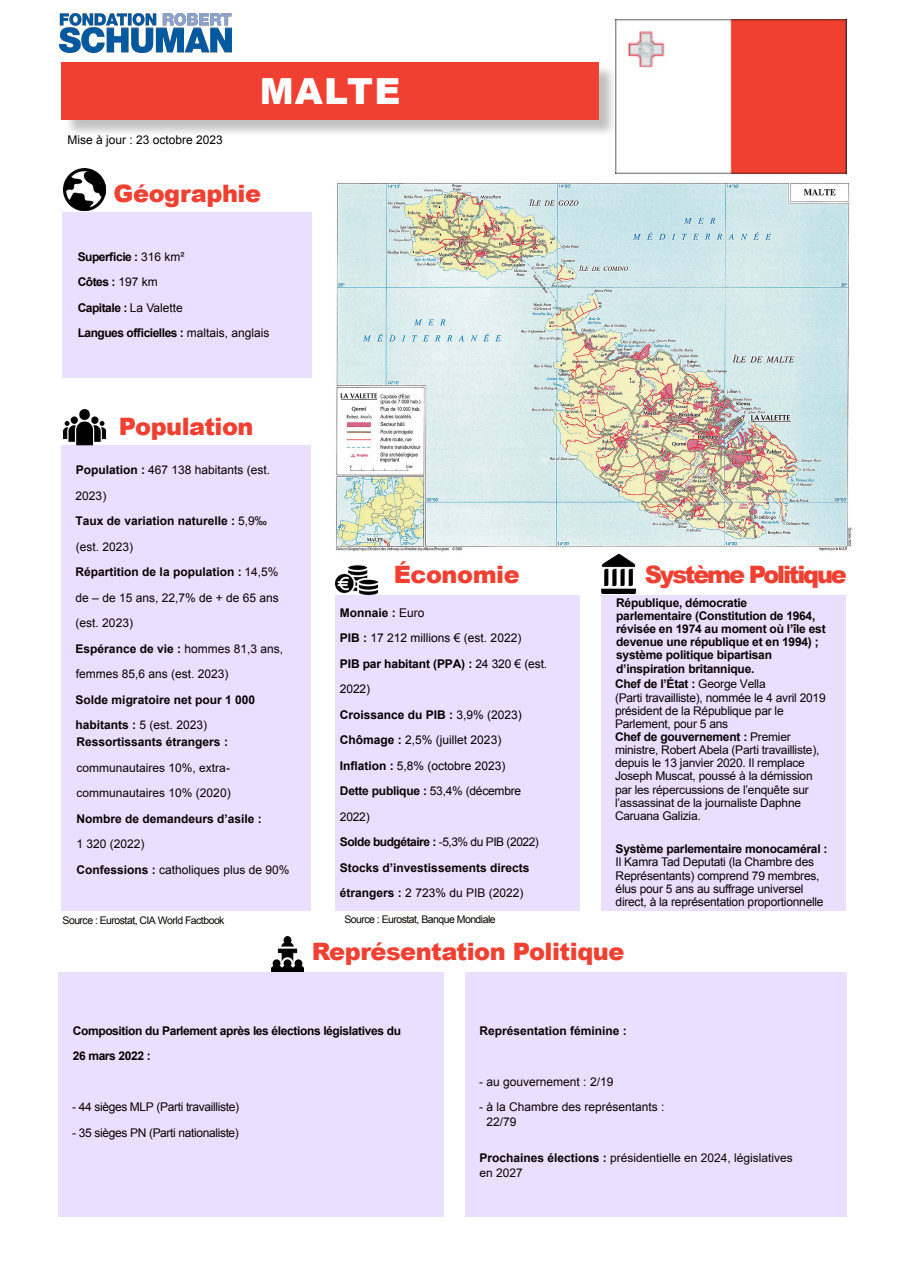
<style>
.page{position:relative;width:908px;height:1278px;background:#fff}
.page>*{position:absolute;margin:0;border:0;box-sizing:border-box;transform-origin:0 0}
.t1{font:900 36px "Arial";letter-spacing:.03em;color:#fff}
.t2{font:900 24px "Arial";letter-spacing:-.02em;color:#f04031}
.t3{font:900 24px "Arial";letter-spacing:-.09em;color:#f04031}
.t4{font:12px/13.2px "Arial";letter-spacing:-.02em;color:#0c0100}
.t5{font:12px/25.5px "Arial";color:#000}
.t6{font:700 12px/13.2px "Arial";letter-spacing:-.02em;color:#0c0100}
.t7{font:12px/25.5px "Arial";color:#0c0100}
.t8{font:700 12px/25.5px "Arial";color:#0c0100}
.t9{font:12px/14.4px "Arial";color:#0c0100}
.t10{font:700 12px/25.5px "Arial";letter-spacing:-.04em;color:#0c0100}
.t11{font:10.5px "Arial";letter-spacing:-.05em;color:#0c0100}
.t12{font:10.5px "Arial";letter-spacing:-.05em;color:#0c0100}
.s1{font-style:inherit}
.s2{font-weight:400}
.s3{font-weight:700}
.s4{font-weight:700;color:#0c0100}
.s5{color:#0c0100}
</style>
<div class="page">
<img style="left:271px;top:936px;width:32px;height:35px">
<div style="left:58px;top:972px;width:385px;height:244px;background:#eadfff"></div>
<div style="left:464px;top:972px;width:382px;height:244px;background:#eadfff"></div>
<div style="left:601px;top:595px;width:245px;height:315px;background:#eadfff"></div>
<img style="left:601px;top:554px;width:35px;height:40px">
<div style="left:335px;top:595px;width:245px;height:315px;background:#eadfff"></div>
<img style="left:335px;top:565px;width:43px;height:30px">
<div style="left:62px;top:445px;width:249px;height:466px;background:#eadfff"></div>
<img style="left:63px;top:409px;width:43px;height:37px">
<div style="left:63px;top:212px;width:249px;height:166px;background:#eadfff"></div>
<img style="left:63px;top:168px;width:43px;height:43px">
<img style="left:336px;top:182px;width:516px;height:370px">
<img style="left:615px;top:19px;width:231px;height:154px">
<div style="left:64px;top:64px;width:553px;height:74px;background:#000;opacity:.25"></div>
<div style="left:62px;top:62px;width:537px;height:57px;background:#f04031"></div>
<img style="left:60px;top:14px;width:171px;height:38px">
<p class="t5" style="left:67px;top:127px;width:157px"><span class="s1">Mise à jour :</span> 23 octobre 2023</p>
<h1 class="t1" style="left:260px;top:65px;width:142px">MALTE</h1>
<h2 class="t2" style="left:114px;top:176px;width:149px">Géographie</h2>
<p class="t10" style="left:78px;top:244px;width:193px">Superficie : <span class="s2">316 km²<br></span>Côtes : <span class="s2">197 km<br></span>Capitale : <span class="s2">La Valette<br></span>Langues officielles : <span class="s2">maltais, anglais</span></p>
<h2 class="t2" style="left:119px;top:409px;width:136px">Population</h2>
<p class="t7" style="left:76px;top:457px;width:209px"><span class="s3">Population :</span> 467 138 habitants (est.<br>2023)<br><span class="s3">Taux de variation naturelle :</span> 5,9‰ (est. 2023)<br><span class="s3">Répartition de la population :</span> 14,5% de – de 15 ans, 22,7% de + de 65 ans (est. 2023)<br><span class="s3">Espérance de vie :</span> hommes 81,3 ans, femmes 85,6 ans (est. 2023)</p>
<p class="t8" style="left:76px;top:687px;width:181px">Solde migratoire net pour 1 000 habitants : <span class="s2">5 (est. 2023)</span></p>
<p class="t8" style="left:77px;top:730px;width:187px">Ressortissants étrangers : <span class="s2">communautaires</span> <span class="s2">10</span><span class="s2">%, extra&shy;communautaires</span> <span class="s2">10</span><span class="s2">% (20</span><span class="s2">20</span><span class="s2">)<br></span>Nombre de demandeurs d’asile :</p>
<p class="t9" style="left:77px;top:831px;width:214px;line-height:25.5px"><span class="s1">1 320 (2022)<br></span><span class="s3">Confessions :</span> catholiques plus de 90%</p>
<p class="t11" style="left:63px;top:913px;width:164px">Source : Eurostat, CIA World Factbook</p>
<h2 class="t2" style="left:394px;top:557px;width:127px">Économie</h2>
<p class="t5" style="left:340px;top:600px;width:209px"><span class="s4">Monnaie :</span> <span class="s5">Euro<br></span><span class="s4">PIB :</span> 17 212 millions € (est. 2022)<br><span class="s3">PIB par habitant (PPA) :</span> 24 320 € (est.<br>2022)<br><span class="s3">Croissance du PIB :</span> 3,9% (2023)<br><span class="s3">Chômage :</span> 2,5% (juillet 2023)<br><span class="s3">Inflation :</span> 5,8% (octobre 2023)<br><span class="s4">Dette publique :</span> <span class="s5">53,4% (décembre<br>2022)<br></span><span class="s4">Solde budgétaire :</span> <span class="s5">-5,3% du PIB (2022)<br></span><span class="s4">Stocks d’investissements directs étrangers :</span> <span class="s5">2 723% du PIB (2022)</span></p>
<p class="t12" style="left:344px;top:912px;width:153px">Source : Eurostat, Banque Mondiale</p>
<h2 class="t3" style="left:645px;top:557px;width:204px">Système Politique</h2>
<p class="t6" style="left:616px;top:596px;width:211px">République, démocratie parlementaire (Constitution de 1964, révisée en 1974 au moment où l’île est devenue une république et en 1994) ; système politique bipartisan d’inspiration britannique.</p>
<p class="t4" style="left:615px;top:677px;width:212px"><span class="s3">Chef de l’État :</span> George Vella<br>(Parti travailliste), nommée le 4 avril 2019 président de la République par le Parlement, pour 5 ans<br><span class="s3">Chef de gouvernement :</span> Premier ministre, Robert Abela (Parti travailliste), depuis le 13 janvier 2020. Il remplace Joseph Muscat, poussé à la démission par les répercussions de l’enquête sur l’assassinat de la journaliste Daphne Caruana Galizia.</p>
<p class="t6" style="left:616px;top:842px;width:213px">Système parlementaire monocaméral :</p>
<p class="t4" style="left:616px;top:855px;width:210px">Il Kamra Tad Deputati (la Chambre des Représentants) comprend <span class="s1">79</span> membres, élus pour 5 ans au suffrage universel direct, à la représentation proportionnelle</p>
<h2 class="t2" style="left:312px;top:934px;width:314px">Représentation Politique</h2>
<p class="t6" style="left:73px;top:1018px;width:330px;line-height:25.5px">Composition du Parlement après les élections législatives du<br><span class="s1">26 mars 2022</span> :</p>
<p class="t4" style="left:72px;top:1100px;width:168px">- <span class="s1">44</span> sièges MLP (Parti travailliste)</p>
<p class="t4" style="left:72px;top:1126px;width:168px">- <span class="s1">35</span> sièges PN (Parti nationaliste)</p>
<p class="t8" style="left:479px;top:1018px;width:149px">Représentation féminine :</p>
<p class="t9" style="left:479px;top:1074px;width:136px">- au gouvernement : <span class="s1">2/19</span></p>
<p class="t9" style="left:479px;top:1100px;width:187px">- à la Chambre des représentants :</p>
<p class="t7" style="left:487px;top:1109px;width:32px">22/79</p>
<p class="t9" style="left:479px;top:1151px;width:315px"><span class="s3">Prochaines élections :</span> présidentielle en 2024, législatives en 202<span class="s1">7</span></p>
</div>
